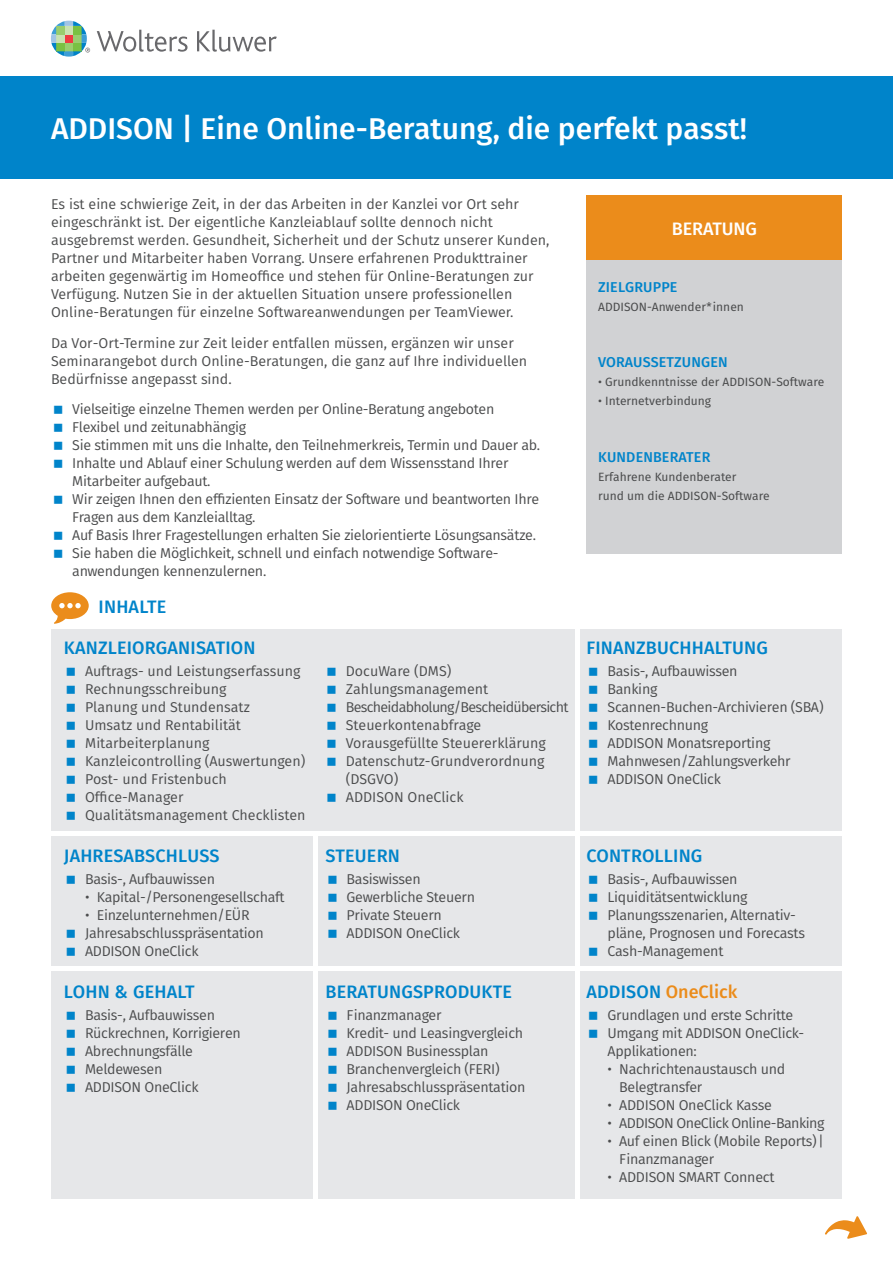
<style>
.page{position:relative;width:893px;height:1263px;background:#fff}
.page>*{position:absolute;margin:0;border:0;box-sizing:border-box;transform-origin:0 0}
.t1{font:500 30px "Fira Sans";color:#fff}
.t2{font:500 18px "Fira Sans";letter-spacing:.01em;color:#0084ca}
.t3{font:500 18px "Fira Sans";color:#eb8c1b}
.t4{font:500 18px "Fira Sans";letter-spacing:-.01em;color:#fff}
.t5{font:14.25px/18px "Fira Sans";letter-spacing:-.02em;color:#4b4c4d}
.t6{font:14.25px/18px "Fira Sans";color:#4b4c4d}
.t7{font:500 14.25px "Fira Sans";letter-spacing:.01em;color:#0084ca}
.t8{font:12px/19.2px "Fira Sans";color:#4b4c4d}
.s1{color:#0084ca}
</style>
<div class="page">
<div style="left:0;top:77px;width:893px;height:102px;background:#0084ca"></div>
<svg style="left:97px;top:30px;width:91px;height:22px"></svg>
<svg style="left:197px;top:30px;width:80px;height:22px"></svg>
<svg style="left:51px;top:21px;width:39px;height:36px"></svg>
<div style="left:587px;top:196px;width:255px;height:357px;background:#d1d2d4"></div>
<div style="left:587px;top:196px;width:255px;height:64px;background:#eb8c1b"></div>
<svg style="left:51px;top:592px;width:38px;height:32px"></svg>
<div style="left:51px;top:629px;width:791px;height:570px;background:#e6e7e9"></div>
<hr style="left:47px;top:832px;width:799px;height:4px;background:#fff">
<div style="left:47px;top:966px;width:799px;height:5px;background:#fff"></div>
<hr style="left:313px;top:834px;width:4px;height:417px;background:#fff">
<hr style="left:576px;top:621px;width:4px;height:629px;background:#fff">
<svg style="left:825px;top:1216px;width:42px;height:23px"></svg>
<h1 class="t1" style="left:51px;top:104px;width:697px">ADDISON | Eine Online-Beratung, die perfekt passt!</h1>
<p class="t6" style="left:51px;top:195px;width:500px">Es ist eine schwierige Zeit, in der das Arbeiten in der Kanzlei vor Ort sehr eingeschränkt ist. Der eigentliche Kanzleiablauf sollte dennoch nicht ausgebremst werden. Gesundheit, Sicherheit und der Schutz unserer Kunden, Partner und Mitarbeiter haben Vorrang. Unsere erfahrenen Produkttrainer arbeiten gegenwärtig im Homeoffice und stehen für Online-Beratungen zur Verfügung. Nutzen Sie in der aktuellen Situation unsere professionellen Online-Beratungen für einzelne Softwareanwendungen per TeamViewer.</p>
<p class="t6" style="left:51px;top:333px;width:478px">Da Vor-Ort-Termine zur Zeit leider entfallen müssen, ergänzen wir unser<br>Seminarangebot durch Online-Beratungen, die ganz auf Ihre individuellen<br>Bedürfnisse angepasst sind.</p>
<p class="t5" style="left:72px;top:400px;width:469px">Vielseitige einzelne Themen werden per Online-Beratung angeboten Flexibel und zeitunabhängig<br>Sie stimmen mit uns die Inhalte, den Teilnehmerkreis, Termin und Dauer ab.<br>Inhalte und Ablauf einer Schulung werden auf dem Wissensstand Ihrer Mitarbeiter aufgebaut.<br>Wir zeigen Ihnen den effizienten Einsatz der Software und beantworten Ihre Fragen aus dem Kanzleialltag.<br>Auf Basis Ihrer Fragestellungen erhalten Sie zielorientierte Lösungsansätze.<br>Sie haben die Möglichkeit, schnell und einfach notwendige Software&shy;anwendungen kennenzulernen.</p>
<p class="t2" style="left:99px;top:592px;width:69px">INHALTE</p>
<p class="t2" style="left:64px;top:634px;width:193px">KANZLEIORGANISATION</p>
<p class="t6" style="left:85px;top:662px;width:222px">Auftrags- und Leistungserfassung<br>Rechnungsschreibung<br>Planung und Stundensatz<br>Umsatz und Rentabilität<br>Mitarbeiterplanung<br>Kanzleicontrolling (Auswertungen)<br>Post- und Fristenbuch<br>Office-Manager<br>Qualitätsmanagement Checklisten</p>
<p class="t6" style="left:346px;top:662px;width:224px">DocuWare (DMS)<br>Zahlungsmanagement<br>Bescheidabholung/Bescheidübersicht<br>Steuerkontenabfrage<br>Vorausgefüllte Steuererklärung<br>Datenschutz-Grundverordnung (DSGVO)<br>ADDISON OneClick</p>
<p class="t2" style="left:64px;top:841px;width:157px">JAHRESABSCHLUSS</p>
<p class="t5" style="left:85px;top:869px;width:132px">Basis-, Aufbauwissen</p>
<p class="t5" style="left:85px;top:887px;width:201px">• Kapital-/Personengesellschaft</p>
<p class="t5" style="left:85px;top:905px;width:180px">• Einzelunternehmen/EÜR<br>Jahresabschlusspräsentation<br>ADDISON OneClick</p>
<p class="t2" style="left:64px;top:977px;width:132px">LOHN &amp; GEHALT</p>
<p class="t5" style="left:85px;top:1006px;width:157px">Basis-, Aufbauwissen<br>Rückrechnen, Korrigieren<br>Abrechnungsfälle<br>Meldewesen<br>ADDISON OneClick</p>
<p class="t2" style="left:325px;top:841px;width:76px">STEUERN</p>
<p class="t5" style="left:347px;top:869px;width:130px">Basiswissen<br>Gewerbliche Steuern<br>Private Steuern<br>ADDISON OneClick</p>
<p class="t2" style="left:325px;top:977px;width:188px">BERATUNGSPRODUKTE</p>
<p class="t5" style="left:347px;top:1006px;width:180px">Finanzmanager<br>Kredit- und Leasingvergleich<br>ADDISON Businessplan<br>Branchenvergleich (FERI)<br>Jahresabschlusspräsentation<br>ADDISON OneClick</p>
<p class="t4" style="left:672px;top:214px;width:86px">BERATUNG</p>
<p class="t7" style="left:598px;top:275px;width:81px">ZIELGRUPPE</p>
<p class="t8" style="left:598px;top:297px;width:147px">ADDISON-Anwender*innen</p>
<p class="t7" style="left:598px;top:351px;width:131px">VORAUSSETZUNGEN</p>
<p class="t8" style="left:598px;top:372px;width:228px">• Grundkenntnisse der ADDISON-Software</p>
<p class="t8" style="left:598px;top:391px;width:115px">• Internetverbindung</p>
<p class="t7" style="left:598px;top:445px;width:114px">KUNDENBERATER</p>
<p class="t8" style="left:598px;top:467px;width:173px">Erfahrene Kundenberater<br>rund um die ADDISON-Software</p>
<p class="t2" style="left:586px;top:634px;width:183px">FINANZBUCHHALTUNG</p>
<p class="t5" style="left:607px;top:662px;width:218px">Basis-, Aufbauwissen<br>Banking<br>Scannen-Buchen-Archivieren (SBA)<br>Kostenrechnung<br>ADDISON Monatsreporting<br>Mahnwesen/Zahlungsverkehr<br>ADDISON OneClick</p>
<p class="t2" style="left:586px;top:841px;width:118px">CONTROLLING</p>
<p class="t5" style="left:607px;top:869px;width:199px">Basis-, Aufbauwissen<br>Liquiditätsentwicklung<br>Planungsszenarien, Alternativ&shy;pläne, Prognosen und Forecasts<br>Cash-Management</p>
<p class="t3" style="left:586px;top:977px;width:153px"><span class="s1">ADDISON</span> OneClick</p>
<p class="t5" style="left:607px;top:1006px;width:198px">Grundlagen und erste Schritte<br>Umgang mit ADDISON OneClick-<br>Applikationen:</p>
<p class="t5" style="left:619px;top:1060px;width:167px;text-indent:-12px">• Nachrichtenaustausch und<br>Belegtransfer</p>
<p class="t5" style="left:607px;top:1096px;width:166px">• ADDISON OneClick Kasse</p>
<p class="t5" style="left:607px;top:1114px;width:218px">• ADDISON OneClick Online-Banking</p>
<p class="t5" style="left:619px;top:1132px;width:206px;text-indent:-12px">• Auf einen Blick (Mobile Reports)|<br>Finanzmanager</p>
<p class="t5" style="left:607px;top:1168px;width:168px">• ADDISON SMART Connect</p>
</div>
